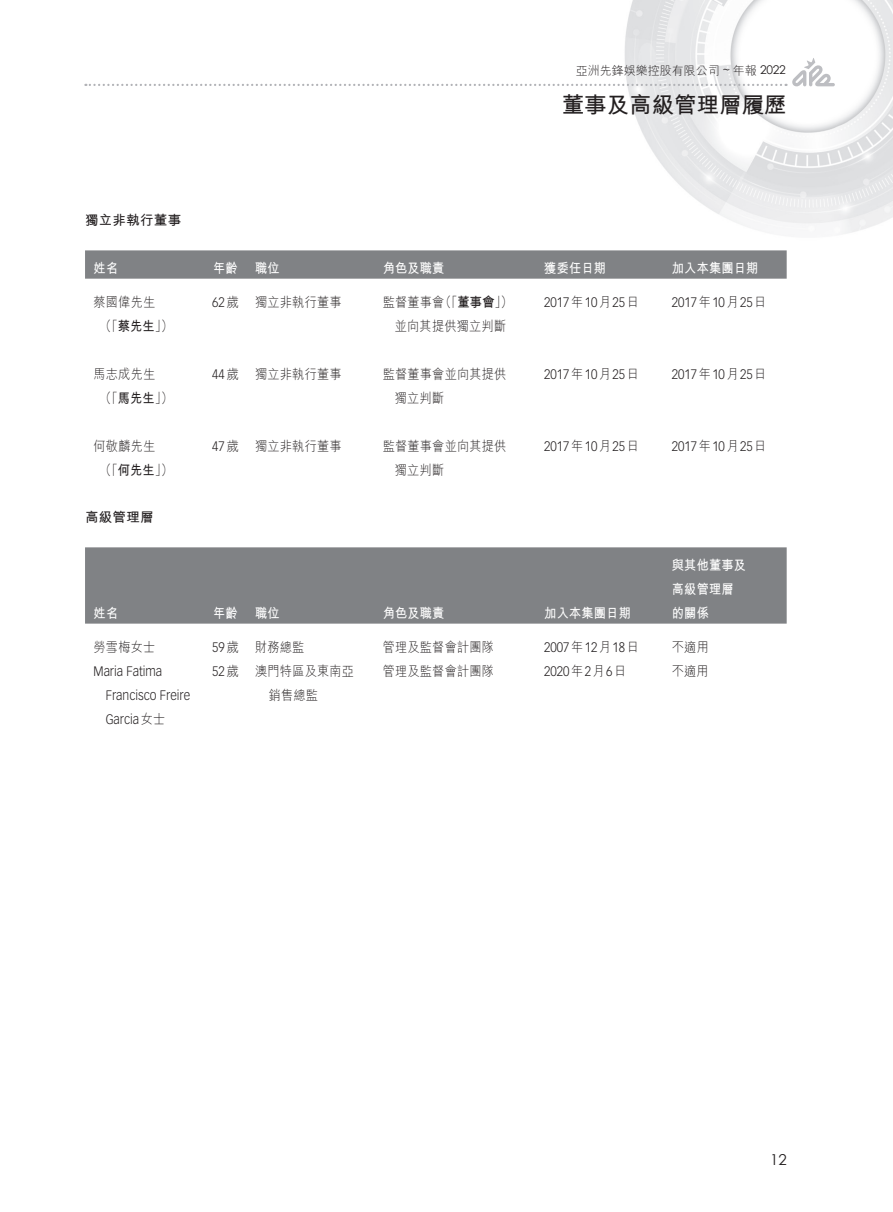
<style>
.page{position:relative;width:893px;height:1212px;background:#fff}
.page>*{position:absolute;margin:0;border:0;box-sizing:border-box;transform-origin:0 0}
.t1{font:700 22.5px "M Hei HK";color:#231f20}
.t2{font:15px "Century Gothic";color:#231f20}
.t3{font:300 13.5px/24px "M Hei HK";letter-spacing:.02em;color:#231f20;scale:.9 1}
.t4{font:300 13.5px/24px "Vectora LT Std";color:#231f20;scale:.9 1}
.t5{font:700 13.5px/24px "M Hei HK";letter-spacing:.02em;color:#fff;scale:.9 1}
.t6{font:700 13.5px "M Hei HK";letter-spacing:.02em;color:#231f20}
.t7{font:300 12px "M Hei HK";color:#231f20}
.s1{font-family:"Century Gothic";font-weight:400}
.s2{font-weight:700}
.s3{font-family:"Vectora LT Std"}
.s4{font-family:"M Hei HK"}
</style>
<div class="page">
<img style="left:84px;top:0;width:809px;height:234px">
<svg style="left:85px;top:58px;width:750px;height:29px"></svg>
<svg style="left:85px;top:250px;width:702px;height:29px;background:#838588"></svg>
<div style="left:85px;top:547px;width:702px;height:77px;background:#808285"></div>
<p class="t7" style="left:576px;top:64px;width:212px">亞洲先鋒娛樂控股有限公司 <span class="s1">~</span> 年報 <span class="s1">2022</span></p>
<h1 class="t1" style="left:562px;top:88px;width:226px">董事及高級管理層履歷</h1>
<p class="t6" style="left:85px;top:210px;width:98px">獨立非執行董事</p>
<p class="t5" style="left:94px;top:255px;width:29px">姓名</p>
<p class="t5" style="left:213px;top:255px;width:29px">年齡</p>
<p class="t5" style="left:255px;top:255px;width:29px">職位</p>
<p class="t5" style="left:383px;top:255px;width:70px">角色及職責</p>
<p class="t5" style="left:544px;top:255px;width:70px">獲委任日期</p>
<p class="t5" style="left:672px;top:255px;width:98px">加入本集團日期</p>
<p class="t3" style="left:100px;top:290px;width:83px;text-indent:-6px">蔡國偉先生<br>（「<span class="s2">蔡先生</span>」）</p>
<p class="t3" style="left:212px;top:290px;width:145px"><span class="s3">62</span>歲 獨立非執行董事</p>
<p class="t3" style="left:383px;top:290px;width:146px;text-align:center">監督董事會（「<span class="s2">董事會</span>」）並向其提供獨立判斷</p>
<p class="t4" style="left:544px;top:291px;width:107px">2017<span class="s4">年</span>10<span class="s4">月</span>25<span class="s4">日</span></p>
<p class="t4" style="left:672px;top:291px;width:107px">2017<span class="s4">年</span>10<span class="s4">月</span>25<span class="s4">日</span></p>
<p class="t3" style="left:100px;top:362px;width:83px;text-indent:-6px">馬志成先生<br>（「<span class="s2">馬先生</span>」）</p>
<p class="t3" style="left:212px;top:362px;width:145px"><span class="s3">44</span>歲 獨立非執行董事</p>
<p class="t3" style="left:395px;top:362px;width:125px;text-indent:-12px">監督董事會並向其提供獨立判斷</p>
<p class="t4" style="left:544px;top:363px;width:107px">2017<span class="s4">年</span>10<span class="s4">月</span>25<span class="s4">日</span></p>
<p class="t4" style="left:672px;top:363px;width:107px">2017<span class="s4">年</span>10<span class="s4">月</span>25<span class="s4">日</span></p>
<p class="t3" style="left:100px;top:434px;width:83px;text-indent:-6px">何敬麟先生<br>（「<span class="s2">何先生</span>」）</p>
<p class="t3" style="left:212px;top:434px;width:145px"><span class="s3">47</span>歲 獨立非執行董事</p>
<p class="t3" style="left:395px;top:434px;width:125px;text-indent:-12px">監督董事會並向其提供獨立判斷</p>
<p class="t4" style="left:544px;top:435px;width:107px">2017<span class="s4">年</span>10<span class="s4">月</span>25<span class="s4">日</span></p>
<p class="t4" style="left:672px;top:435px;width:107px">2017<span class="s4">年</span>10<span class="s4">月</span>25<span class="s4">日</span></p>
<p class="t6" style="left:85px;top:507px;width:70px">高級管理層</p>
<p class="t5" style="left:94px;top:599px;width:29px">姓名</p>
<p class="t5" style="left:213px;top:599px;width:29px">年齡</p>
<p class="t5" style="left:255px;top:599px;width:29px">職位</p>
<p class="t5" style="left:383px;top:599px;width:70px">角色及職責</p>
<p class="t5" style="left:544px;top:599px;width:98px">加入本集團日期</p>
<p class="t5" style="left:672px;top:551px;width:84px">與其他董事及高級管理層的關係</p>
<p class="t3" style="left:94px;top:635px;width:70px">勞雪梅女士</p>
<p class="t3" style="left:212px;top:635px;width:104px"><span class="s3">59</span>歲 財務總監</p>
<p class="t3" style="left:383px;top:635px;width:125px">管理及監督會計團隊</p>
<p class="t4" style="left:544px;top:636px;width:107px">2007<span class="s4">年</span>12<span class="s4">月</span>18<span class="s4">日</span></p>
<p class="t3" style="left:672px;top:635px;width:43px">不適用</p>
<p class="t4" style="left:106px;top:660px;width:96px;text-indent:-12px">Maria Fatima<br>Francisco Freire<br>Garcia<span class="s4">女士</span></p>
<p class="t3" style="left:269px;top:659px;width:96px;text-indent:-56px"><span class="s3">52</span>歲 澳門特區及東南亞銷售總監</p>
<p class="t3" style="left:383px;top:659px;width:125px">管理及監督會計團隊</p>
<p class="t4" style="left:544px;top:660px;width:93px">2020<span class="s4">年</span>2<span class="s4">月</span>6<span class="s4">日</span></p>
<p class="t3" style="left:672px;top:659px;width:43px">不適用</p>
<p class="t2" style="left:770px;top:1149px;width:18px">12</p>
</div>
